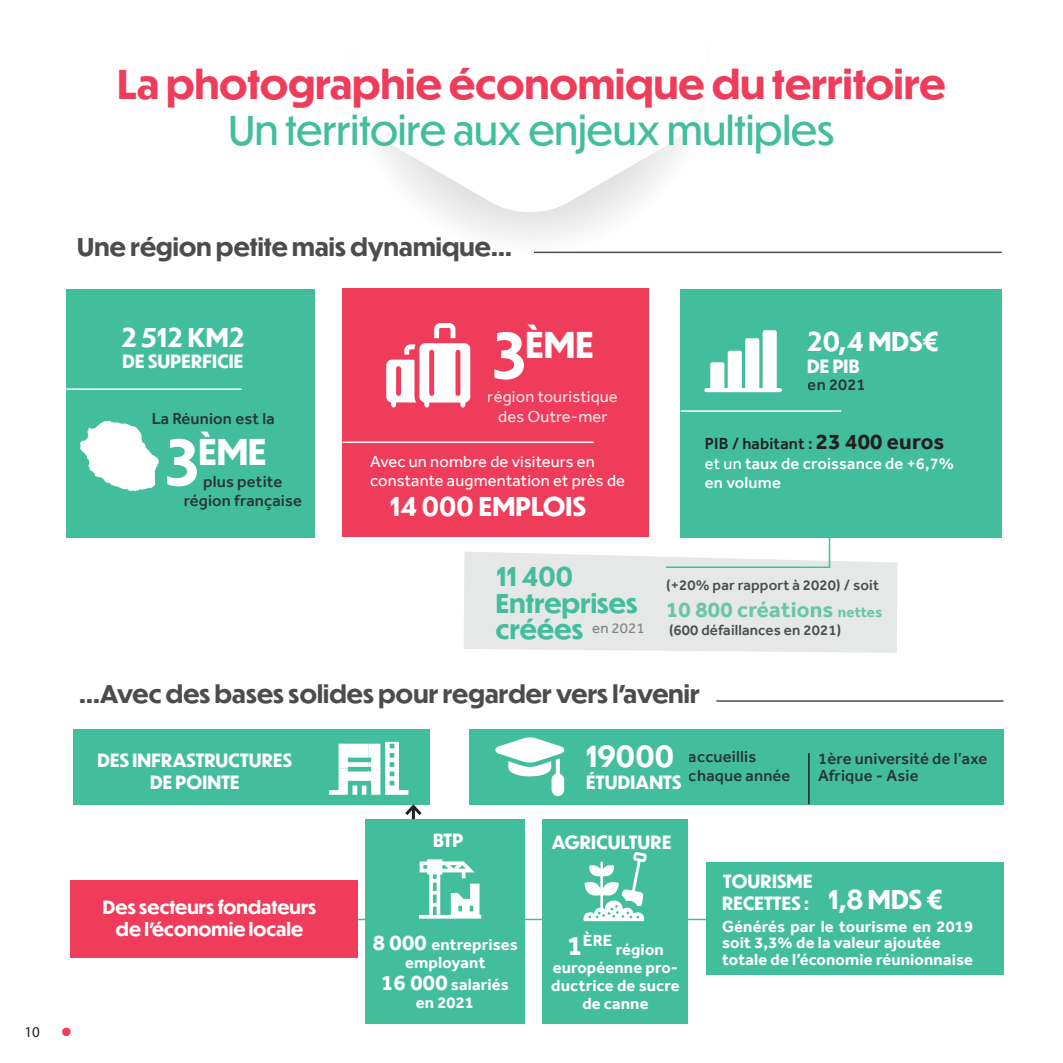
<style>
.page{position:relative;width:1063px;height:1063px;background:#fff}
.page>*{position:absolute;margin:0;border:0;box-sizing:border-box;transform-origin:0 0}
.t1{font:700 39px "Dunbar Tall";letter-spacing:.01em;color:#ee3c5a}
.t2{font:39px "Dunbar Tall";letter-spacing:.01em;color:#43be9d}
.t3{font:700 34.95px "Dunbar Tall";color:#fff}
.t4{font:700 28.5px "Dunbar Tall";letter-spacing:.01em;color:#fff}
.t5{font:700 25.5px/25.5px "Dunbar Tall";letter-spacing:.01em;color:#43be9d}
.t6{font:700 25.5px "Dunbar Tall";letter-spacing:.01em;color:#fff}
.t7{font:700 24px "Dunbar Tall";letter-spacing:.01em;color:#4b4c4d}
.t8{font:700 22.5px "Effra";letter-spacing:.01em;color:#6ac5a9}
.t9{font:700 18px/21.6px "Dunbar Tall";letter-spacing:.01em;color:#fff;text-align:center}
.t10{font:700 16.65px "Effra";color:#fff}
.t11{font:700 16.5px/16.5px "Effra";letter-spacing:.01em;color:#fff;text-align:center}
.t12{font:500 16.5px/19.8px "Effra";letter-spacing:.01em;color:#231f20}
.t13{font:16.5px/19.8px "Effra";letter-spacing:.01em;color:#fff;text-align:center}
.t14{font:500 16.5px/19.8px "Effra";letter-spacing:.01em;color:#fff}
.t15{font:500 15px "Effra";letter-spacing:.01em;color:#4b4c4d}
.t16{font:15px "Myriad Pro";color:#231f20}
.s1{font-size:60px}
.s2{color:#231f20}
.s3{font-weight:700;font-size:22.5px;color:#231f20}
.s4{font-weight:400}
.s5{font-size:15px}
.s6{font-size:22.5px}
.s7{font-size:28.5px}
.s8{font-size:25.5px}
</style>
<div class="page">
<div style="left:62px;top:1028px;width:9px;height:8px;background:#ee3c5a;border-radius:50%"></div>
<hr style="left:347px;top:919px;width:360px;height:1px;background:#43be9d">
<svg style="left:445px;top:215px;width:272px;height:39px"></svg>
<svg style="left:376px;top:131px;width:310px;height:84px"></svg>
<div style="left:71px;top:880px;width:287px;height:77px;background:#ee3c5a"></div>
<svg style="left:464px;top:552px;width:433px;height:101px;background:#e6e9e8"></svg>
<hr style="left:534px;top:252px;width:468px;height:1px;background:#4b4c4d">
<hr style="left:666px;top:567px;width:164px;height:1px;background:#43be9d">
<hr style="left:829px;top:535px;width:1px;height:33px;background:#43be9d">
<div style="left:66px;top:289px;width:248px;height:248px;background:#43be9d"></div>
<svg style="left:80px;top:421px;width:79px;height:70px"></svg>
<hr style="left:66px;top:388px;width:176px;height:2px;background:#fff">
<div style="left:343px;top:288px;width:306px;height:248px;background:#ee3c5a"></div>
<hr style="left:343px;top:442px;width:251px;height:1px;background:#fff">
<svg style="left:386px;top:323px;width:84px;height:84px"></svg>
<div style="left:681px;top:289px;width:321px;height:248px;background:#43be9d"></div>
<hr style="left:681px;top:410px;width:160px;height:2px;background:#fff">
<div style="left:74px;top:729px;width:356px;height:75px;background:#43be9d"></div>
<svg style="left:329px;top:742px;width:80px;height:53px"></svg>
<div style="left:366px;top:819px;width:159px;height:205px;background:#43be9d"></div>
<svg style="left:419px;top:859px;width:62px;height:60px"></svg>
<div style="left:542px;top:819px;width:146px;height:205px;background:#43be9d"></div>
<svg style="left:583px;top:852px;width:64px;height:69px"></svg>
<hr style="left:716px;top:700px;width:287px;height:2px;background:#4b4c4d">
<div style="left:706px;top:862px;width:297px;height:113px;background:#43be9d"></div>
<div style="left:469px;top:729px;width:534px;height:75px;background:#43be9d"></div>
<svg style="left:495px;top:737px;width:69px;height:60px"></svg>
<svg style="left:402px;top:804px;width:23px;height:15px"></svg>
<hr style="left:808px;top:753px;width:2px;height:51px;background:#231f20">
<svg style="left:704px;top:330px;width:78px;height:62px"></svg>
<p class="t16" style="left:25px;top:1023px;width:17px">10</p>
<h1 class="t1" style="left:117px;top:55px;width:830px">La photographie économique du territoire</h1>
<h1 class="t2" style="left:229px;top:103px;width:607px">Un territoire aux enjeux multiples</h1>
<h3 class="t7" style="left:77px;top:229px;width:436px">Une région petite mais dynamique...</h3>
<h3 class="t6" style="left:121px;top:318px;width:124px">2 512 KM2</h3>
<p class="t9" style="left:122px;top:350px;width:122px">DE SUPERFICIE</p>
<p class="t12" style="left:151px;top:409px;width:125px">La Réunion est la</p>
<h2 class="t3" style="left:166px;top:426px;width:102px"><span class="s1">3</span>ÈME</h2>
<p class="t12" style="left:183px;top:471px;width:120px;text-align:center">plus petite région française</p>
<h2 class="t3" style="left:493px;top:319px;width:102px"><span class="s1">3</span>ÈME</h2>
<p class="t13" style="left:488px;top:387px;width:131px">région touristique des Outre-mer</p>
<p class="t13" style="left:370px;top:451px;width:256px;text-align:left">Avec un nombre de visiteurs en constante augmentation et près de</p>
<h3 class="t6" style="left:390px;top:488px;width:197px">14 000 EMPLOIS</h3>
<h3 class="t5" style="left:497px;top:563px;width:78px">11 400</h3>
<h3 class="t5" style="left:496px;top:590px;width:150px">Entreprises créées <sup>en</sup> <sup>2021</sup></h3>
<h3 class="t6" style="left:807px;top:323px;width:133px">20,4 MDS€</h3>
<p class="t9" style="left:807px;top:355px;width:54px">DE PIB</p>
<p class="t12" style="left:808px;top:375px;width:59px">en 2021</p>
<p class="t14" style="left:705px;top:433px;width:251px"><span class="s2">PIB / habitant :</span> <span class="s3">23 400 euros </span><span class="s4">et un</span> taux de croissance de +6,7% en volume</p>
<p class="t15" style="left:666px;top:577px;width:214px">(+20% par rapport à 2020) / soit</p>
<h3 class="t8" style="left:666px;top:597px;width:218px">10 800 créations <span class="s5">nettes</span></h3>
<p class="t15" style="left:669px;top:622px;width:174px">(600 défaillances en 2021)</p>
<h3 class="t7" style="left:79px;top:676px;width:622px">...Avec des bases solides pour regarder vers l’avenir</h3>
<p class="t9" style="left:97px;top:749px;width:196px">DES INFRASTRUCTURES<br>DE POINTE</p>
<p class="t9" style="left:103px;top:896px;width:215px">Des secteurs fondateurs de l’économie locale</p>
<h3 class="t4" style="left:586px;top:735px;width:89px">19000</h3>
<p class="t9" style="left:586px;top:771px;width:97px">ÉTUDIANTS</p>
<p class="t12" style="left:689px;top:746px;width:103px">accueillis chaque année</p>
<p class="t12" style="left:818px;top:750px;width:170px;line-height:16.5px">1ère université de l’axe<br>Afrique - Asie</p>
<p class="t9" style="left:433px;top:829px;width:32px">BTP</p>
<p class="t9" style="left:552px;top:831px;width:121px">AGRICULTURE</p>
<p class="t11" style="left:373px;top:936px;width:147px;line-height:18px"><span class="s6">8 000</span> entreprises employant</p>
<p class="t11" style="left:381px;top:975px;width:129px;line-height:18px"><span class="s6">16 000</span> salariés en 2021</p>
<p class="t10" style="left:567px;top:930px;width:47px"><span class="s7">1</span>ÈRE</p>
<p class="t11" style="left:616px;top:941px;width:49px">région</p>
<p class="t11" style="left:553px;top:959px;width:127px">européenne pro-</p>
<p class="t11" style="left:551px;top:977px;width:130px">ductrice de sucre</p>
<p class="t11" style="left:582px;top:995px;width:68px">de canne</p>
<p class="t9" style="left:723px;top:870px;width:91px">TOURISME</p>
<p class="t9" style="left:722px;top:892px;width:222px">RECETTES : <span class="s8">1,8 MDS €</span></p>
<p class="t11" style="left:722px;top:918px;width:252px;text-align:left">Générés par le tourisme en 2019 soit 3,3% de la valeur ajoutée totale de l’économie réunionnaise</p>
</div>
